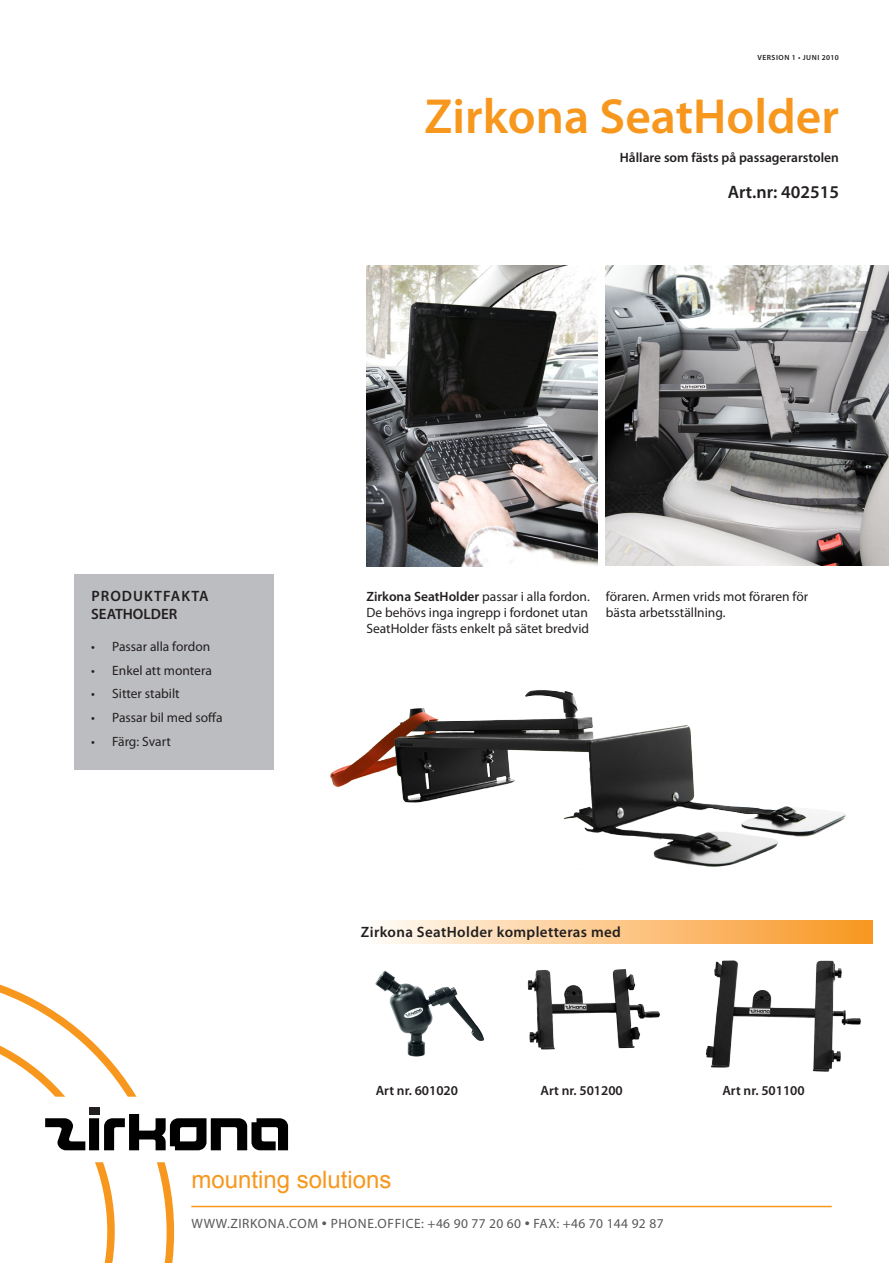
<style>
.page{position:relative;width:893px;height:1263px;background:#fff}
.page>*{position:absolute;margin:0;border:0;box-sizing:border-box;transform-origin:0 0}
.t1{font:600 49.5px "Myriad Pro";color:#f7971d}
.Grundtext{font:24px "Arial";color:#f7971d}
.Produktfakta{font:600 18px "Myriad Pro";color:#231f20}
.Produktfakta_rubrik{font:600 15px "Myriad Pro";letter-spacing:.025em;color:#231f20}
.Produktfakta_rubrik-2{font:600 15px "Myriad Pro";letter-spacing:.07em;color:#231f20}
.Produktfakta-2{font:600 15px "Myriad Pro";color:#231f20}
.Grundtext-2{font:13.5px/16.2px "Myriad Pro";color:#231f20}
.Produktfakta-3{font:13.5px "Myriad Pro";color:#231f20}
.Produktfakta-4{font:600 13.5px "Myriad Pro";color:#231f20}
.t2{font:13.5px "Myriad Pro";letter-spacing:.045em;color:#57585a}
.Produktfakta-5{font:600 7.5px "Myriad Pro";letter-spacing:.07em;color:#231f20}
.s1{font-weight:600}
.s2{font-size:18px}
</style>
<div class="page">
<svg style="left:0;top:984px;width:67px;height:36px"></svg>
<svg style="left:0;top:1020px;width:288px;height:243px"></svg>
<div style="left:89px;top:1107px;width:10px;height:8px;background:#231f20"></div>
<hr style="left:191px;top:1206px;width:641px;height:1px;background:#f7971d">
<img style="left:366px;top:265px;width:232px;height:302px">
<img style="left:606px;top:265px;width:282px;height:300px">
<div style="left:74px;top:574px;width:200px;height:196px;background:#bcbdc0"></div>
<img style="left:330px;top:690px;width:516px;height:177px">
<div style="left:360px;top:920px;width:512px;height:23px;background:linear-gradient(to right,#fffcf8,#f9961f)"></div>
<img style="left:705px;top:960px;width:156px;height:112px">
<img style="left:527px;top:969px;width:133px;height:81px">
<img style="left:375px;top:970px;width:110px;height:87px">
<p class="Produktfakta-5" style="left:757px;top:52px;width:83px">VERSION 1 • JUNI 2010</p>
<p class="t1" style="left:425px;top:85px;width:416px">Zirkona SeatHolder</p>
<p class="Produktfakta-4" style="left:620px;top:149px;width:221px">Hållare som fästs på passagerarstolen</p>
<p class="Produktfakta" style="left:728px;top:180px;width:113px">Art.nr: 402515</p>
<p class="Produktfakta_rubrik-2" style="left:91px;top:586px;width:119px">PRODUKTFAKTA</p>
<p class="Produktfakta-2" style="left:91px;top:604px;width:88px">SEATHOLDER</p>
<p class="Produktfakta-3" style="left:91px;top:638px;width:121px">• Passar alla fordon</p>
<p class="Produktfakta-3" style="left:91px;top:662px;width:122px">• Enkel att montera</p>
<p class="Produktfakta-3" style="left:91px;top:685px;width:90px">• Sitter stabilt</p>
<p class="Produktfakta-3" style="left:91px;top:709px;width:133px">• Passar bil med soffa</p>
<p class="Produktfakta-3" style="left:91px;top:733px;width:81px">• Färg: Svart</p>
<p class="Grundtext-2" style="left:366px;top:588px;width:225px"><span class="s1">Zirkona SeatHolder</span> passar i alla fordon.<br>De behövs inga ingrepp i fordonet utan<br>SeatHolder fästs enkelt på sätet bredvid</p>
<p class="Grundtext-2" style="left:606px;top:588px;width:204px">föraren. Armen vrids mot föraren för bästa arbetsställning.</p>
<p class="Produktfakta_rubrik" style="left:361px;top:922px;width:262px">Zirkona SeatHolder kompletteras med</p>
<p class="Produktfakta-4" style="left:376px;top:1082px;width:84px">Art nr. 601020</p>
<p class="Produktfakta-4" style="left:541px;top:1082px;width:84px">Art nr. 501200</p>
<p class="Produktfakta-4" style="left:722px;top:1082px;width:84px">Art nr. 501100</p>
<p class="Grundtext" style="left:191px;top:1164px;width:202px">mounting solutions</p>
<p class="t2" style="left:191px;top:1215px;width:474px">WWW.ZIRKONA.COM <span class="s2">•</span> PHONE.OFFICE: +46 90 77 20 60 <span class="s2">•</span> FAX: +46 70 144 92 87</p>
</div>
